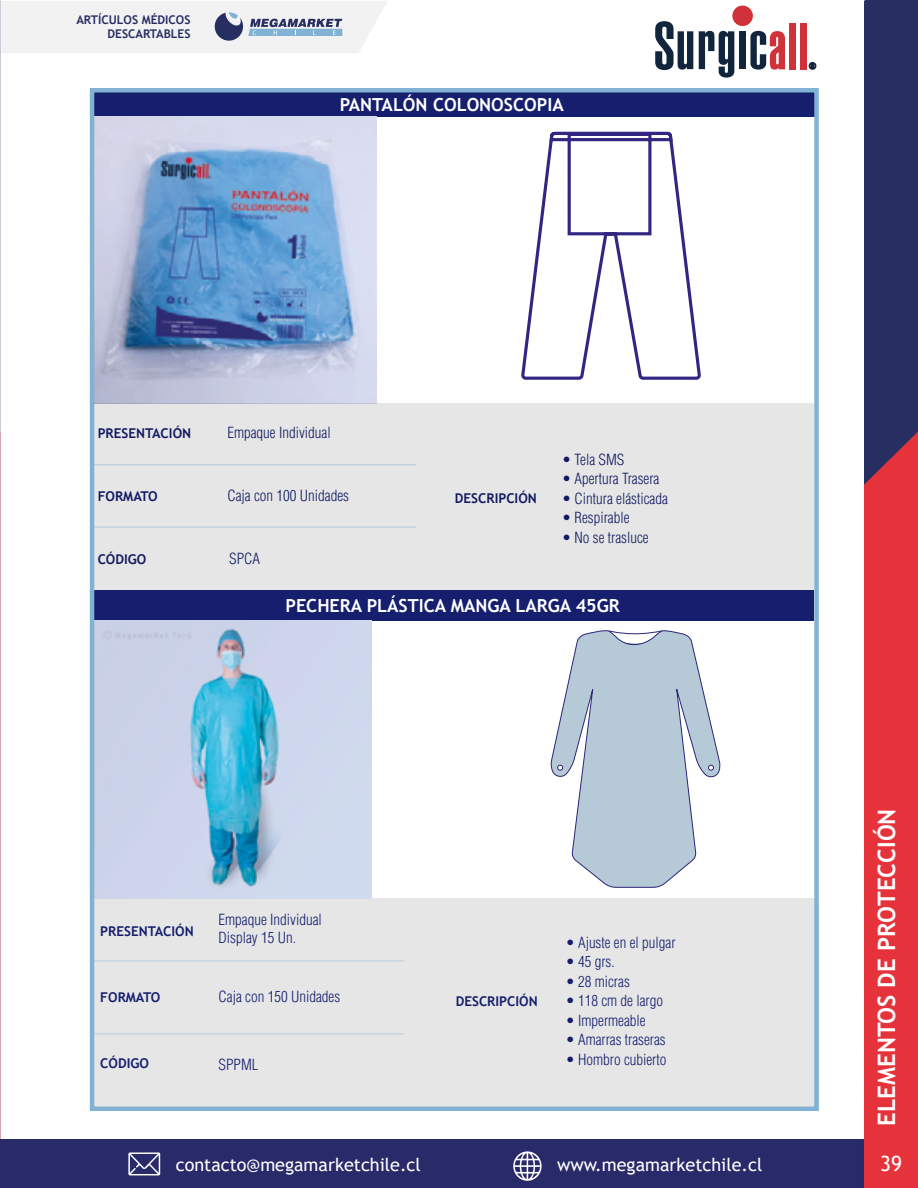
<style>
.page{position:relative;width:918px;height:1188px;background:#fff}
.page>*{position:absolute;margin:0;border:0;box-sizing:border-box;transform-origin:0 0}
.t1{font:700 24px "Trebuchet MS";color:#fff}
.t2{font:21px "Trebuchet MS";color:#fff}
.t3{font:700 18px "Trebuchet MS";color:#fff}
.t4{font:18px "Trebuchet MS";color:#fff}
.t5{font:300 condensed 15px/18px "Helvetica LT Std";color:#151f6d}
.t6{font:700 13.5px "Trebuchet MS";color:#151f6d}
.t7{font:700 12px/14.4px "Trebuchet MS";color:#272e62;text-align:right}
</style>
<div class="page">
<div style="left:90px;top:90px;width:727px;height:27px;background:#151f6d"></div>
<img style="left:95px;top:116px;width:281px;height:287px">
<svg style="left:521px;top:31px;width:180px;height:349px"></svg>
<div style="left:0;top:1140px;width:918px;height:48px;background:#292a69"></div>
<svg style="left:1px;top:1px;width:386px;height:52px"></svg>
<div style="left:789px;top:24px;width:7px;height:46px;background:#d13239"></div>
<div style="left:800px;top:24px;width:7px;height:46px;background:#d13239"></div>
<div style="left:732px;top:5px;width:21px;height:21px;background:#d13239;border-radius:50%"></div>
<svg style="left:655px;top:21px;width:38px;height:49px"></svg>
<svg style="left:699px;top:31px;width:35px;height:47px"></svg>
<div style="left:739px;top:31px;width:7px;height:38px;background:#11263c"></div>
<svg style="left:750px;top:31px;width:35px;height:39px"></svg>
<div style="left:809px;top:62px;width:7px;height:8px;border:2px solid #11263c;border-radius:50%"></div>
<div style="left:864px;top:0;width:54px;height:432px;background:#272e61"></div>
<div style="left:864px;top:432px;width:54px;height:756px;background:#e6333b"></div>
<svg style="left:128px;top:1152px;width:32px;height:23px"></svg>
<svg style="left:513px;top:1151px;width:29px;height:30px"></svg>
<div style="left:91px;top:898px;width:728px;height:211px;background:#e6e6e6"></div>
<div style="left:94px;top:403px;width:720px;height:187px;background:#e6e6e6"></div>
<hr style="left:94px;top:960px;width:310px;height:2px;background:#82b2d3">
<hr style="left:94px;top:1033px;width:310px;height:2px;background:#82b2d3">
<div style="left:94px;top:590px;width:720px;height:31px;background:#151f6d"></div>
<svg style="left:551px;top:630px;width:169px;height:257px"></svg>
<img style="left:95px;top:621px;width:277px;height:277px">
<div style="left:90px;top:88px;width:729px;height:1023px;border:4px solid #82b2d3"></div>
<p class="t7" style="left:76px;top:12px;width:116px">ARTÍCULOS MÉDICOS<br>DESCARTABLES</p>
<p class="t3" style="left:340px;top:94px;width:226px">PANTALÓN COLONOSCOPIA</p>
<p class="t6" style="left:98px;top:425px;width:95px">PRESENTACIÓN</p>
<p class="t5" style="left:227px;top:424px;width:105px">Empaque Individual</p>
<p class="t6" style="left:98px;top:488px;width:61px">FORMATO</p>
<p class="t5" style="left:227px;top:487px;width:123px">Caja con 100 Unidades</p>
<p class="t6" style="left:455px;top:489px;width:83px">DESCRIPCIÓN</p>
<p class="t5" style="left:562px;top:450px;width:64px">• Tela SMS</p>
<p class="t5" style="left:562px;top:470px;width:99px">• Apertura Trasera</p>
<p class="t5" style="left:562px;top:489px;width:107px">• Cintura elásticada</p>
<p class="t5" style="left:562px;top:509px;width:69px">• Respirable</p>
<p class="t5" style="left:562px;top:528px;width:88px">• No se trasluce</p>
<p class="t6" style="left:98px;top:551px;width:50px">CÓDIGO</p>
<p class="t5" style="left:229px;top:550px;width:32px">SPCA</p>
<p class="t3" style="left:286px;top:594px;width:336px">PECHERA PLÁSTICA MANGA LARGA 45GR</p>
<p class="t6" style="left:100px;top:922px;width:95px">PRESENTACIÓN</p>
<p class="t6" style="left:100px;top:988px;width:61px">FORMATO</p>
<p class="t5" style="left:219px;top:911px;width:105px">Empaque Individual<br>Display 15 Un.</p>
<p class="t5" style="left:219px;top:987px;width:123px">Caja con 150 Unidades</p>
<p class="t6" style="left:100px;top:1054px;width:50px">CÓDIGO</p>
<p class="t5" style="left:219px;top:1055px;width:41px">SPPML</p>
<p class="t6" style="left:456px;top:993px;width:83px">DESCRIPCIÓN</p>
<p class="t5" style="left:566px;top:933px;width:111px">• Ajuste en el pulgar</p>
<p class="t5" style="left:566px;top:953px;width:51px">• 45 grs.</p>
<p class="t5" style="left:566px;top:972px;width:66px">• 28 micras</p>
<p class="t5" style="left:566px;top:992px;width:99px">• 118 cm de largo</p>
<p class="t5" style="left:566px;top:1011px;width:81px">• Impermeable</p>
<p class="t5" style="left:566px;top:1031px;width:101px">• Amarras traseras</p>
<p class="t5" style="left:566px;top:1050px;width:102px">• Hombro cubierto</p>
<h1 class="t1" style="left:872px;top:1126px;width:318px;rotate:-90deg">ELEMENTOS DE PROTECCIÓN</h1>
<p class="t4" style="left:176px;top:1153px;width:247px">contacto@megamarketchile.cl</p>
<p class="t4" style="left:557px;top:1153px;width:207px">www.megamarketchile.cl</p>
<h2 class="t2" style="left:880px;top:1150px;width:24px">39</h2>
</div>
